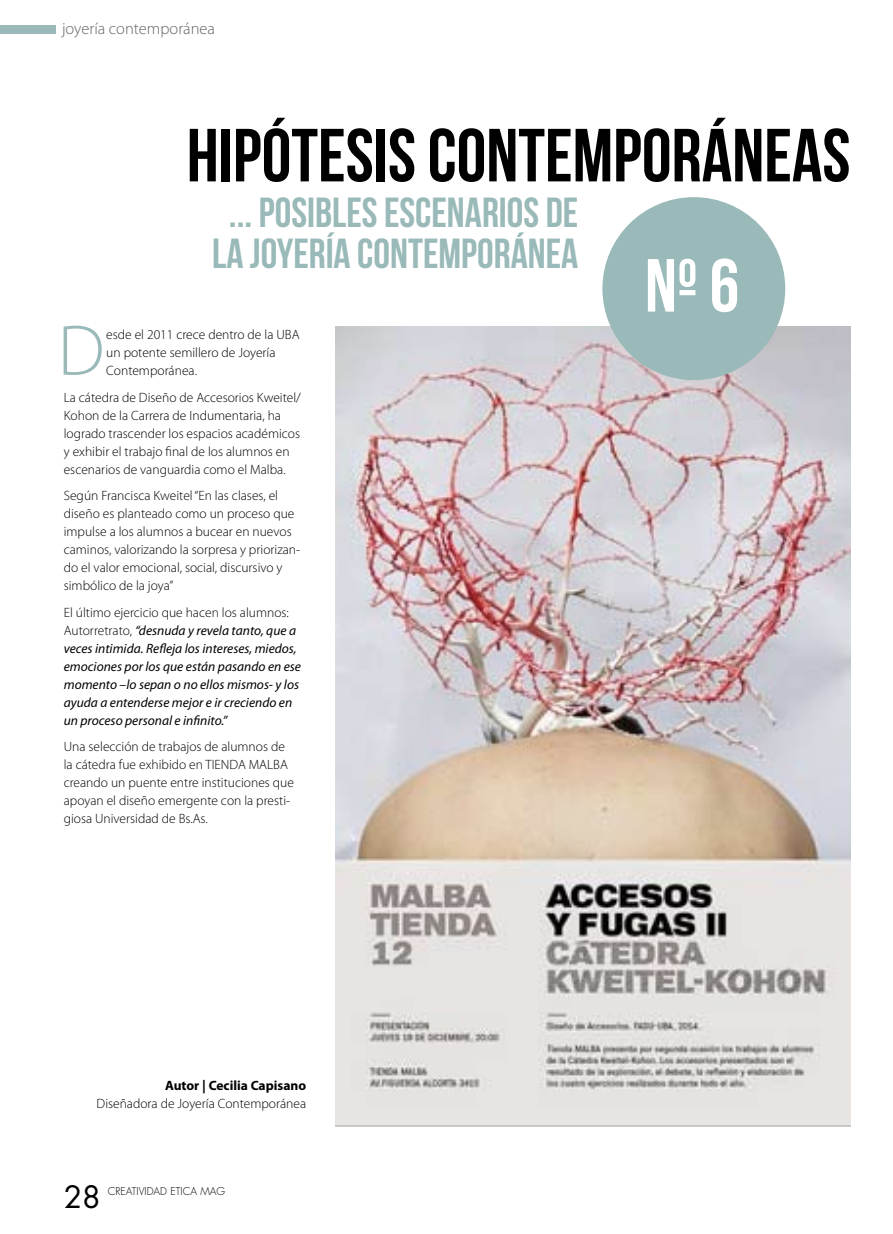
<style>
.page{position:relative;width:893px;height:1234px;background:#fff}
.page>*{position:absolute;margin:0;border:0;box-sizing:border-box;transform-origin:0 0}
.t1{font:700 75px "Bebas Neue";color:#000}
.t2{font:700 75px "Bebas Neue";color:#fff}
.t3{font:300 72px "Myriad Pro";color:#9ab9b9}
.t4{font:700 42px/40.5px "Bebas Neue";color:#9ab9b9;text-align:center}
.t5{font:30px "Futura Std";color:#000}
.t6{font:300 16.5px "Myriad Pro";color:#636467}
.t7{font:300 13.5px/18px "Myriad Pro";color:#000}
.t8{font:italic 13.5px/18px "Myriad Pro";color:#000}
.t9{font:700 13.5px "Myriad Pro";color:#000}
.t10{font:300 10.5px "Futura Std";color:#000}
.s1{font-weight:300;font-style:normal}
</style>
<div class="page">
<img style="left:336px;top:326px;width:514px;height:801px">
<div style="left:602px;top:197px;width:183px;height:183px;background:#9ab9b9;border-radius:50%"></div>
<div style="left:0;top:26px;width:55px;height:8px;background:#9ab9b9"></div>
<p class="t6" style="left:62px;top:19px;width:154px">joyería contemporánea</p>
<h1 class="t1" style="left:187px;top:114px;width:665px">HIPÓTESIS CONTEMPORÁNEAS</h1>
<h3 class="t4" style="left:212px;top:192px;width:368px">... POSIBLES ESCENARIOS DE<br>LA JOYERÍA CONTEMPORÁNEA</h3>
<h2 class="t3" style="left:58px;top:311px;width:48px">D</h2>
<p class="t7" style="left:106px;top:326px;width:195px">esde el 2011 crece dentro de la UBA un potente semillero de Joyería<br>Contemporánea.</p>
<p class="t7" style="left:64px;top:388px;width:239px">La cátedra de Diseño de Accesorios Kweitel/ Kohon de la Carrera de Indumentaria, ha logrado trascender los espacios académicos y exhibir el trabajo final de los alumnos en escenarios de vanguardia como el Malba.</p>
<p class="t7" style="left:64px;top:487px;width:238px">Según Francisca Kweitel “En las clases, el diseño es planteado como un proceso que impulse a los alumnos a bucear en nuevos caminos, valorizando la sorpresa y priorizan&shy;do el valor emocional, social, discursivo y simbólico de la joya”</p>
<p class="t8" style="left:64px;top:603px;width:239px"><span class="s1">El último ejercicio que hacen los alumnos:<br>Autorretrato,</span> “desnuda y revela tanto, que a veces intimida. Refleja los intereses, miedos, emociones por los que están pasando en ese momento –lo sepan o no ellos mismos- y los ayuda a entenderse mejor e ir creciendo en un proceso personal e infinito.”</p>
<p class="t7" style="left:64px;top:738px;width:232px">Una selección de trabajos de alumnos de la cátedra fue exhibido en TIENDA MALBA creando un puente entre instituciones que apoyan el diseño emergente con la presti&shy;giosa Universidad de Bs.As.</p>
<h1 class="t2" style="left:645px;top:244px;width:96px">Nº 6</h1>
<p class="t9" style="left:165px;top:1076px;width:143px">Autor | Cecilia Capisano</p>
<p class="t7" style="left:97px;top:1094px;width:211px">Diseñadora de Joyería Contemporánea</p>
<h3 class="t5" style="left:64px;top:1177px;width:38px">28</h3>
<p class="t10" style="left:108px;top:1184px;width:119px">CREATIVIDAD ETICA MAG</p>
</div>
